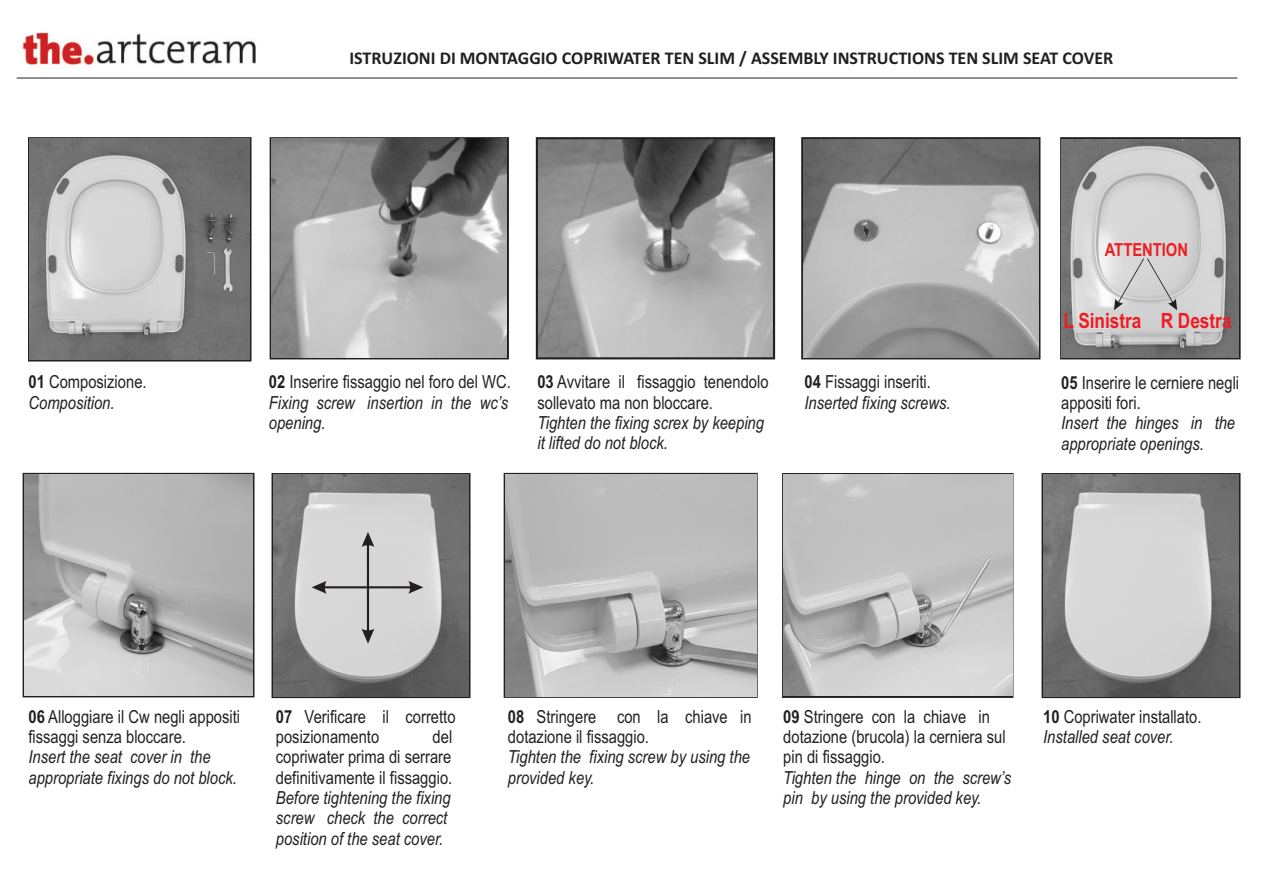
<style>
.page{position:relative;width:1263px;height:893px;background:#fff}
.page>*{position:absolute;margin:0;border:0;box-sizing:border-box;transform-origin:0 0}
.t1{font:700 21px "Arial Narrow";color:#ee1d23}
.t2{font:18px/20.4px "Arial Narrow";color:#231f20}
.t3{font:italic 18px/20.2px "Arial Narrow";color:#231f20}
.t4{font:700 18px "Calibri";color:#231f20}
.t5{font:700 18px "Arial Narrow";color:#ee1d23}
.s1{font-weight:700}
.s2{font-style:italic}
.s3{font-weight:700;font-style:normal}
.s4{font-style:normal}
</style>
<div class="page">
<div style="left:28px;top:137px;width:223px;height:224px;border:2px solid #231f20"></div>
<div style="left:270px;top:137px;width:239px;height:222px;border:2px solid #231f20"></div>
<div style="left:23px;top:473px;width:231px;height:224px;border:2px solid #231f20"></div>
<div style="left:272px;top:473px;width:198px;height:225px;border:2px solid #231f20"></div>
<div style="left:782px;top:473px;width:231px;height:225px;border:2px solid #231f20"></div>
<div style="left:504px;top:473px;width:254px;height:225px;border:2px solid #231f20"></div>
<img style="left:271px;top:139px;width:236px;height:219px">
<img style="left:539px;top:140px;width:233px;height:216px">
<div style="left:536px;top:137px;width:239px;height:222px;border:2px solid #231f20"></div>
<div style="left:801px;top:137px;width:239px;height:222px;border:2px solid #231f20"></div>
<div style="left:1060px;top:137px;width:180px;height:222px;border:2px solid #231f20"></div>
<img style="left:803px;top:139px;width:236px;height:219px">
<img style="left:30px;top:139px;width:220px;height:221px">
<img style="left:1062px;top:139px;width:177px;height:219px">
<svg style="left:1114px;top:258px;width:63px;height:52px;background:#cacaca"></svg>
<img style="left:24px;top:475px;width:228px;height:221px">
<img style="left:273px;top:475px;width:196px;height:221px">
<div style="left:1041px;top:473px;width:199px;height:225px;border:2px solid #231f20"></div>
<img style="left:1043px;top:475px;width:195px;height:221px">
<svg style="left:312px;top:532px;width:111px;height:112px;background:#cfcfcf"></svg>
<img style="left:506px;top:475px;width:250px;height:221px">
<img style="left:784px;top:475px;width:228px;height:221px">
<svg style="left:16px;top:77px;width:1222px;height:2px;background:#908e8e"></svg>
<img style="left:22px;top:32px;width:234px;height:33px">
<p class="t4" style="left:349px;top:51px;width:765px">ISTRUZIONI DI MONTAGGIO COPRIWATER TEN SLIM / ASSEMBLY INSTRUCTIONS TEN SLIM SEAT COVER</p>
<p class="t5" style="left:1105px;top:239px;width:85px">ATTENTION</p>
<p class="t2" style="left:28px;top:374px;width:120px"><span class="s1">01</span> Composizione.<br><span class="s2">Composition.</span></p>
<p class="t3" style="left:269px;top:374px;width:244px"><span class="s3">02</span> <span class="s4">Inserire fissaggio nel foro del WC.<br></span>Fixing screw insertion in the wc’s opening.</p>
<p class="t2" style="left:537px;top:373px;width:233px"><span class="s1">03</span> Avvitare il fissaggio tenendolo sollevato ma non bloccare.</p>
<p class="t3" style="left:537px;top:414px;width:228px">Tighten the fixing screx by keeping it lifted do not block.</p>
<p class="t1" style="left:1063px;top:308px;width:170px">L Sinistra R Destra</p>
<p class="t3" style="left:804px;top:374px;width:148px"><span class="s3">04</span> <span class="s4">Fissaggi inseriti.<br></span>Inserted fixing screws.</p>
<p class="t2" style="left:1061px;top:374px;width:180px"><span class="s1">05</span> Inserire le cerniere negli appositi fori.</p>
<p class="t3" style="left:1061px;top:415px;width:175px">Insert the hinges in the appropriate openings.</p>
<p class="t2" style="left:28px;top:708px;width:213px"><span class="s1">06</span> Alloggiare il Cw negli appositi fissaggi senza bloccare.</p>
<p class="t3" style="left:28px;top:748px;width:210px">Insert the seat cover in the appropriate fixings do not block.</p>
<p class="t2" style="left:276px;top:708px;width:181px"><span class="s1">07</span> Verificare il corretto posizionamento</p>
<p class="t2" style="left:276px;top:728px;width:178px;text-align:justify;text-indent:157px">del copriwater prima di serrare definitivamente il fissaggio.</p>
<p class="t3" style="left:276px;top:789px;width:176px">Before tightening the fixing screw check the correct position of the seat cover.</p>
<p class="t2" style="left:508px;top:708px;width:245px"><span class="s1">08</span> Stringere con la chiave in dotazione il fissaggio.</p>
<p class="t3" style="left:508px;top:748px;width:244px">Tighten the fixing screw by using the provided key.</p>
<p class="t2" style="left:783px;top:708px;width:224px"><span class="s1">09</span> Stringere con la chiave in dotazione (brucola) la cerniera sul pin di fissaggio.</p>
<p class="t3" style="left:783px;top:769px;width:229px">Tighten the hinge on the screw’s pin by using the provided key.</p>
<p class="t2" style="left:1043px;top:708px;width:160px"><span class="s1">10</span> Copriwater installato.<br><span class="s2">Installed seat cover.</span></p>
</div>
